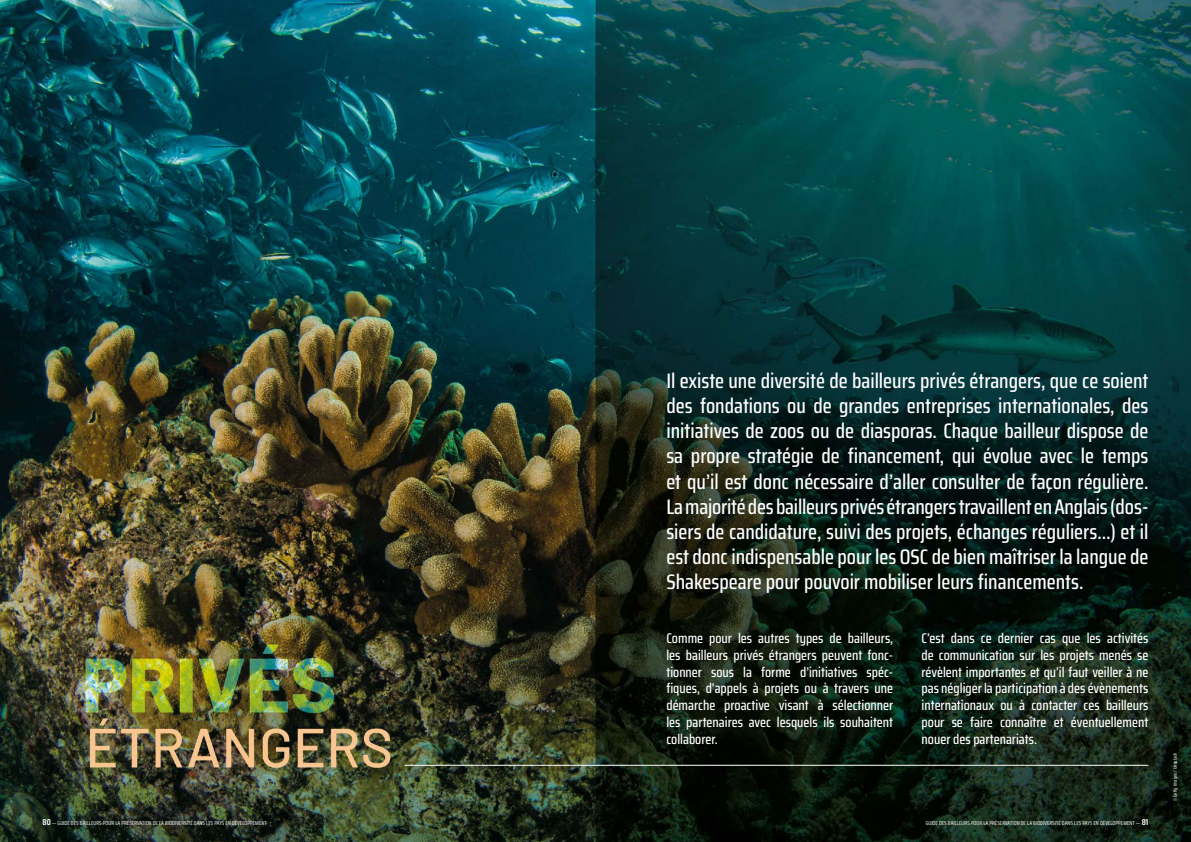
<style>
.page{position:relative;width:1191px;height:842px;background:#fff}
.page>*{position:absolute;margin:0;border:0;box-sizing:border-box;transform-origin:0 0}
.t1{font:500 21px/25.2px "Saira Condensed";color:#fff;text-align:justify}
.t2{font:500 14px/16.8px "Saira Condensed";color:#fff;text-align:justify}
.t3{font:5.7px "Saira Condensed";color:#fff}
.t4{font:5px "Saira Condensed";letter-spacing:.01em;color:#fff}
.s1{font-weight:600;font-size:8.5px}
</style>
<div class="page">
<img style="left:0;top:0;width:1191px;height:842px">
<hr style="left:404px;top:765px;width:744px;height:1px;background:#fff">
<p class="t1" style="left:666px;top:368px;width:483px">Il existe une diversité de bailleurs privés étrangers, que ce soient des fondations ou de grandes entreprises internationales, des initiatives de zoos ou de diasporas. Chaque bailleur dispose de sa propre stratégie de financement, qui évolue avec le temps et qu’il est donc nécessaire d’aller consulter de façon régulière.<br>La majorité des bailleurs privés étrangers travaillent en Anglais (dos&shy;siers de candidature, suivi des projets, échanges réguliers…) et il est donc indispensable pour les OSC de bien maîtriser la langue de Shakespeare pour pouvoir mobiliser leurs financements.</p>
<p class="t2" style="left:921px;top:629px;width:228px">C’est dans ce dernier cas que les activités de communication sur les projets menés se révèlent importantes et qu’il faut veiller à ne pas négliger la participation à des évènements internationaux ou à contacter ces bailleurs pour se faire connaître et éventuellement nouer des partenariats.</p>
<p class="t2" style="left:666px;top:629px;width:228px">Comme pour les autres types de bailleurs, les bailleurs privés étrangers peuvent fonc&shy;tionner sous la forme d’initiatives spéc&shy;fiques, d’appels à projets ou à travers une démarche proactive visant à sélectionner les partenaires avec lesquels ils souhaitent collaborer.</p>
<p class="t3" style="left:43px;top:819px;width:226px"><span class="s1">80</span> — GUIDE DES BAILLEURS POUR LA PRÉSERVATION DE LA BIODIVERSITÉ DANS LES PAYS EN DÉVELOPPEMENT</p>
<p class="t3" style="left:925px;top:819px;width:224px">GUIDE DES BAILLEURS POUR LA PRÉSERVATION DE LA BIODIVERSITÉ DANS LES PAYS EN DÉVELOPPEMENT — <span class="s1">81</span></p>
<p class="t4" style="left:1171px;top:801px;width:50px;rotate:-90deg">© Getty Images / Unsplash</p>
</div>
